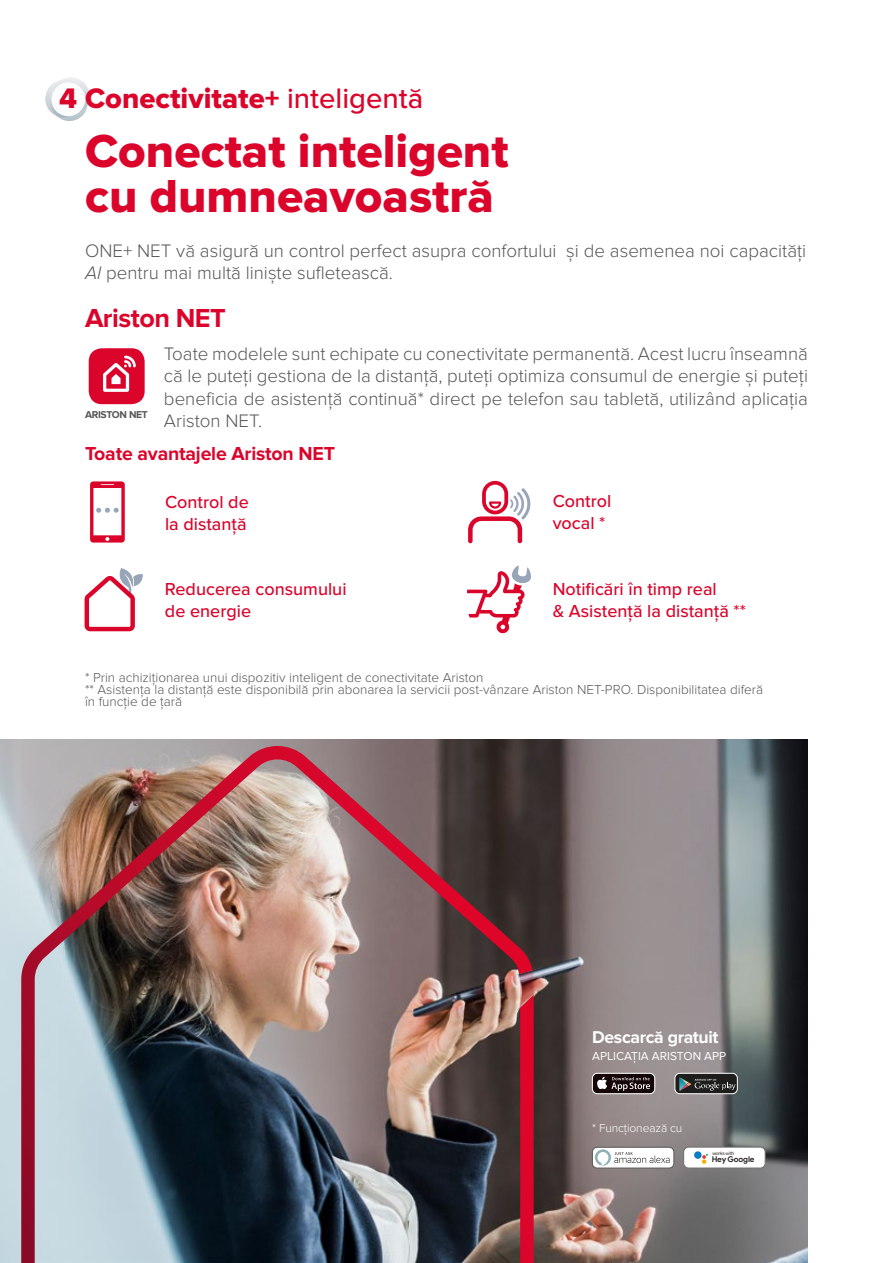
<style>
.page{position:relative;width:893px;height:1263px;background:#fff}
.page>*{position:absolute;margin:0;border:0;box-sizing:border-box;transform-origin:0 0}
.t1{font:48px/45px "Proxima Nova Extrabld";color:#db052c}
.t2{font:29.25px "Proxima Nova Extrabld";color:#db052c}
.t3{font:700 27px "Proxima Nova";letter-spacing:-.02em;color:#db052c}
.t4{font:700 19.5px "Proxima Nova";letter-spacing:-.01em;color:#db052c}
.t5{font:300 18.75px/22.5px "Proxima Nova";color:#575756}
.t6{font:500 18px/21.8px "Proxima Nova";color:#db052c}
.t7{font:700 17.7px "Proxima Nova";letter-spacing:-.02em;color:#fff}
.t8{font:300 13.5px/12px "Proxima Nova";color:#575756}
.t9{font:12px "Proxima Nova";color:#fff}
.t10{font:300 12px "Proxima Nova";letter-spacing:-.01em;color:#fff}
.t11{font:700 10.35px "Proxima Nova";letter-spacing:-.03em;color:#575756}
.t12{font:700 7.95px "Google Sans";letter-spacing:-.025em;color:#2b2523}
.t13{font:4.8px "Google Sans";letter-spacing:-.04em;color:#2b2523}
.s1{font-family:"Proxima Nova";font-weight:500}
.s2{font-style:italic}
</style>
<div class="page">
<svg style="left:46px;top:80px;width:37px;height:37px"></svg>
<svg style="left:52px;top:77px;width:37px;height:37px"></svg>
<svg style="left:51px;top:84px;width:37px;height:37px"></svg>
<svg style="left:90px;top:481px;width:35px;height:62px"></svg>
<svg style="left:85px;top:568px;width:58px;height:63px"></svg>
<svg style="left:467px;top:565px;width:64px;height:69px"></svg>
<svg style="left:468px;top:481px;width:62px;height:62px"></svg>
<img style="left:0;top:740px;width:808px;height:523px">
<div style="left:592px;top:1147px;width:82px;height:21px;background:#fff;border-radius:5px"></div>
<div style="left:592px;top:1147px;width:82px;height:21px;border:1px solid #575756;border-radius:5px"></div>
<svg style="left:595px;top:1149px;width:74px;height:17px"></svg>
<div style="left:684px;top:1147px;width:81px;height:21px;background:#fff;border-radius:5px"></div>
<svg style="left:694px;top:1153px;width:14px;height:11px"></svg>
<div style="left:694px;top:1151px;width:8px;height:8px;background:#0a7dc2;border-radius:50%"></div>
<div style="left:683px;top:1147px;width:82px;height:21px;border:1px solid #706f6f;border-radius:5px"></div>
<svg style="left:592px;top:1073px;width:62px;height:21px"></svg>
<div style="left:592px;top:1073px;width:63px;height:21px;border:1px solid #fff;border-radius:5px"></div>
<div style="left:675px;top:1073px;width:62px;height:21px;background:#1d1d1b;border-radius:5px"></div>
<div style="left:675px;top:1073px;width:63px;height:21px;border:1px solid #fff;border-radius:5px"></div>
<svg style="left:680px;top:1077px;width:55px;height:14px"></svg>
<svg style="left:89px;top:348px;width:56px;height:56px;background:#e13353"></svg>
<img style="left:21px;top:746px;width:513px;height:517px">
<img style="left:514px;top:968px;width:32px;height:44px">
<h2 class="t2" style="left:59px;top:82px;width:366px">4 Conectivitate+ <span class="s1">inteligentă</span></h2>
<h1 class="t1" style="left:85px;top:130px;width:425px">Conectat inteligent cu dumneavoastră</h1>
<p class="t5" style="left:85px;top:239px;width:723px">ONE+ NET vă asigură un control perfect asupra confortului și de asemenea noi capacități<br><span class="s2">AI</span> pentru mai multă liniște sufletească.</p>
<h3 class="t3" style="left:85px;top:302px;width:142px">Ariston NET</h3>
<p class="t5" style="left:164px;top:343px;width:646px;text-align:justify">Toate modelele sunt echipate cu conectivitate permanentă. Acest lucru înseamnă că le puteți gestiona de la distanță, puteți optimiza consumul de energie și puteți beneficia de asistență continuă* direct pe telefon sau tabletă, utilizând aplicația Ariston NET.</p>
<p class="t4" style="left:85px;top:443px;width:251px">Toate avantajele Ariston NET</p>
<p class="t11" style="left:85px;top:409px;width:64px">ARISTON NET</p>
<p class="t6" style="left:165px;top:492px;width:85px">Control de la distanță</p>
<p class="t6" style="left:553px;top:491px;width:60px">Control vocal *</p>
<p class="t6" style="left:165px;top:578px;width:183px">Reducerea consumului de energie</p>
<p class="t6" style="left:553px;top:578px;width:195px">Notificări în timp real<br>&amp; Asistență la distanță **</p>
<p class="t8" style="left:85px;top:672px;width:680px">* Prin achiziționarea unui dispozitiv inteligent de conectivitate Ariston<br>** Asistența la distanță este disponibilă prin abonarea la servicii post-vânzare Ariston NET-PRO. Disponibilitatea diferă în funcție de țară</p>
<p class="t7" style="left:592px;top:1027px;width:128px">Descarcă gratuit</p>
<p class="t9" style="left:592px;top:1049px;width:136px">APLICAȚIA ARISTON APP</p>
<p class="t10" style="left:592px;top:1121px;width:92px">* Funcționează cu</p>
<p class="t13" style="left:712px;top:1150px;width:23px">works with</p>
<p class="t12" style="left:712px;top:1154px;width:44px">Hey Google</p>
</div>
